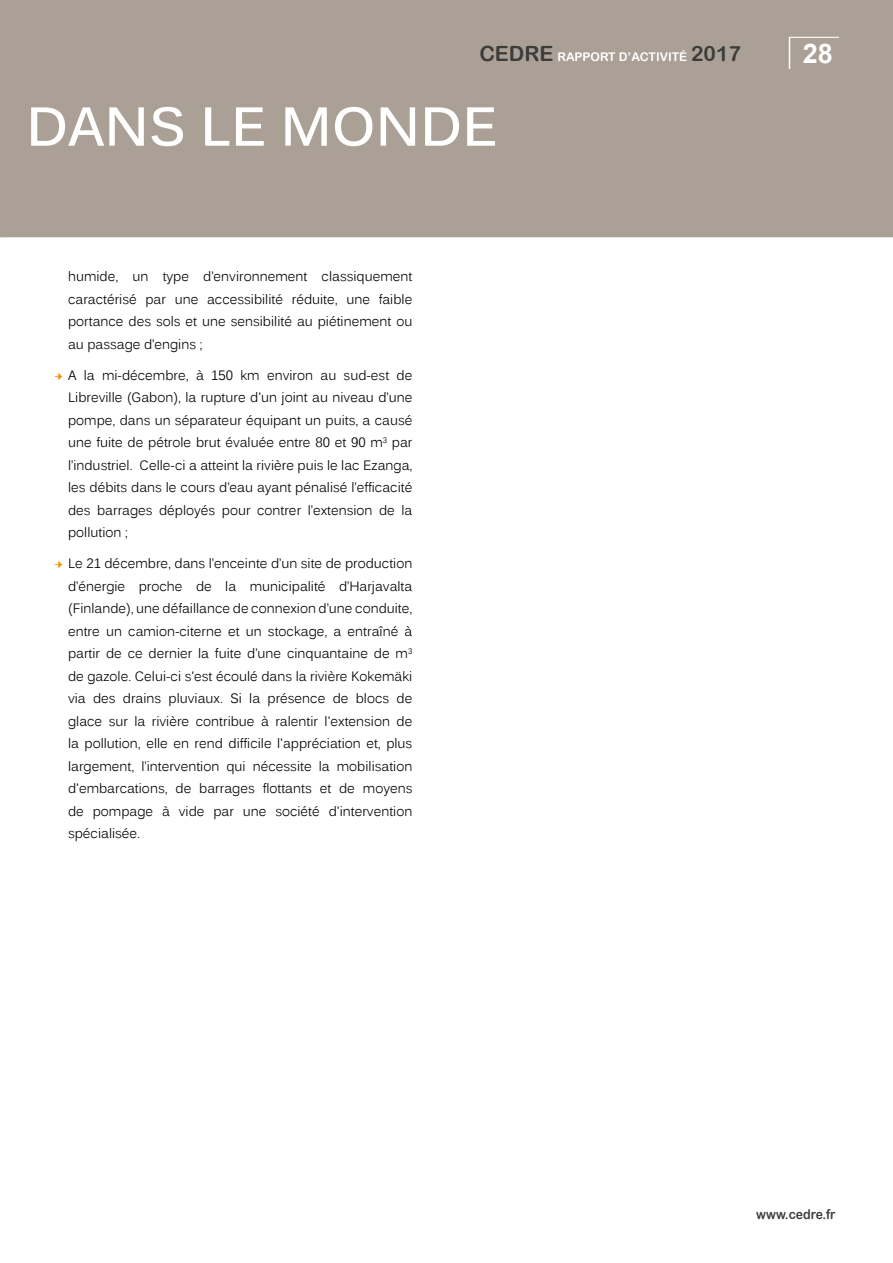
<style>
.page{position:relative;width:893px;height:1263px;background:#fff}
.page>*{position:absolute;margin:0;border:0;box-sizing:border-box;transform-origin:0 0}
.t1{font:700 54px "Kalinga";color:#fff}
.t2{font:700 27px "Arial";color:#fff}
.t3{font:13.5px/22.5px "Kalinga";color:#000;text-align:justify}
.t4{font:13.5px "Arial Rounded MT Bold";color:#3c3c3b;scale:.9 1}
.t5{font:12px "Arial Rounded MT Bold";color:#fff}
.s1{font-size:21px;color:#3c3c3b}
.s2{font-family:"Minion Pro";color:#f39200}
</style>
<div class="page">
<div style="left:1px;top:0;width:892px;height:237px;background:#aaa095"></div>
<svg style="left:0;top:0;width:1px;height:237px"></svg>
<hr style="left:789px;top:37px;width:50px;height:1px;background:#fff">
<hr style="left:789px;top:38px;width:1px;height:31px;background:#fff">
<p class="t5" style="left:479px;top:49px;width:263px"><span class="s1">CEDRE</span> RAPPORT D’ACTIVITÉ <span class="s1">2017</span></p>
<h2 class="t2" style="left:803px;top:34px;width:32px">28</h2>
<h1 class="t1" style="left:26px;top:91px;width:473px">DANS LE MONDE</h1>
<p class="t3" style="left:68px;top:266px;width:346px">humide, un type d’environnement classiquement caractérisé par une accessibilité réduite, une faible portance des sols et une sensibilité au piétinement ou au passage d’engins ;</p>
<p class="t3" style="left:68px;top:364px;width:346px;text-indent:-14px"><span class="s2">Ș</span> A la mi-décembre, à 150 km environ au sud-est de Libreville (Gabon), la rupture d'un joint au niveau d’une pompe, dans un séparateur équipant un puits, a causé une fuite de pétrole brut évaluée entre 80 et 90 m<sup>3</sup> par l’industriel. Celle-ci a atteint la rivière puis le lac Ezanga, les débits dans le cours d’eau ayant pénalisé l’efficacité des barrages déployés pour contrer l’extension de la pollution ;</p>
<p class="t3" style="left:68px;top:553px;width:346px;text-indent:-13px"><span class="s2">Ș</span> Le 21 décembre, dans l’enceinte d’un site de production d’énergie proche de la municipalité d’Harjavalta (Finlande), une défaillance de connexion d’une conduite, entre un camion-citerne et un stockage, a entraîné à partir de ce dernier la fuite d’une cinquantaine de m<sup>3 </sup>de gazole. Celui-ci s'est écoulé dans la rivière Kokemäki via des drains pluviaux. Si la présence de blocs de glace sur la rivière contribue à ralentir l'extension de la pollution, elle en rend difficile l'appréciation et, plus largement, l’intervention qui nécessite la mobilisation d'embarcations, de barrages flottants et de moyens de pompage à vide par une société d'intervention spécialisée.</p>
<p class="t4" style="left:756px;top:1206px;width:90px">www.cedre.fr</p>
</div>
